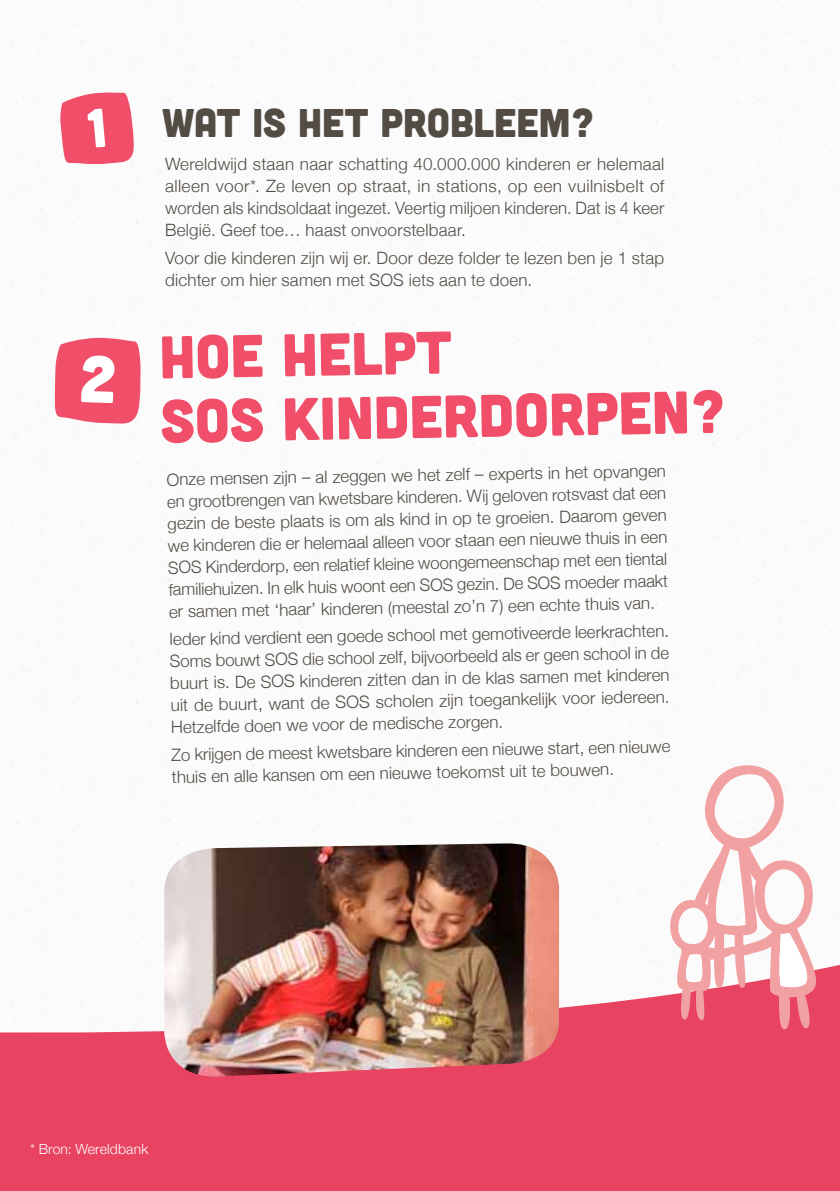
<style>
.page{position:relative;width:840px;height:1191px;background:#fff}
.page>*{position:absolute;margin:0;border:0;box-sizing:border-box;transform-origin:0 0}
.t1{font:60px/64px "Cubano";color:#f04e69}
.t2{font:40px "Cubano";color:#524c45}
.t3{font:300 17px/22px "Helvetica Neue";letter-spacing:.015em;color:#524c45;text-align:justify}
.t4{font:300 14px "Helvetica Neue";letter-spacing:.01em;color:#fff}
</style>
<div class="page">
<svg style="left:0;top:784px;width:839px;height:407px;fill:#e84361"></svg>
<svg style="left:668px;top:765px;width:151px;height:264px"></svg>
<img style="left:164px;top:843px;width:394px;height:233px">
<svg style="left:54px;top:337px;width:87px;height:87px;background:#f16078"></svg>
<svg style="left:60px;top:92px;width:74px;height:73px;background:#f1637b"></svg>
<h2 class="t2" style="left:162px;top:97px;width:433px">WAT IS HET PROBLEEM?</h2>
<p class="t3" style="left:165px;top:153px;width:500px">Wereldwijd staan naar schatting 40.000.000 kinderen er helemaal alleen voor*. Ze leven op straat, in stations, op een vuilnisbelt of worden als kindsoldaat ingezet. Veertig miljoen kinderen. Dat is 4 keer België. Geef toe… haast onvoorstelbaar.</p>
<p class="t3" style="left:165px;top:246px;width:500px">Voor die kinderen zijn wij er. Door deze folder te lezen ben je 1 stap dichter om hier samen met SOS iets aan te doen.</p>
<h1 class="t1" style="left:159px;top:323px;width:566px;rotate:-1deg">HOE HELPT<br>SOS KINDERDORPEN?</h1>
<p class="t3" style="left:166px;top:468px;width:501px;rotate:-1deg">Onze mensen zijn – al zeggen we het zelf – experts in het opvangen en grootbrengen van kwetsbare kinderen. Wij geloven rotsvast dat een gezin de beste plaats is om als kind in op te groeien. Daarom geven we kinderen die er helemaal alleen voor staan een nieuwe thuis in een SOS Kinderdorp, een relatief kleine woongemeenschap met een tiental familiehuizen. In elk huis woont een SOS gezin. De SOS moeder maakt er samen met ‘haar’ kinderen (meestal zo’n 7) een echte thuis van.</p>
<p class="t3" style="left:169px;top:628px;width:501px;rotate:-1deg">Ieder kind verdient een goede school met gemotiveerde leerkrachten.<br>Soms bouwt SOS die school zelf, bijvoorbeeld als er geen school in de buurt is. De SOS kinderen zitten dan in de klas samen met kinderen uit de buurt, want de SOS scholen zijn toegankelijk voor iedereen.<br>Hetzelfde doen we voor de medische zorgen.</p>
<p class="t3" style="left:171px;top:743px;width:500px;rotate:-1deg">Zo krijgen de meest kwetsbare kinderen een nieuwe start, een nieuwe thuis en alle kansen om een nieuwe toekomst uit te bouwen.</p>
<p class="t4" style="left:30px;top:1140px;width:120px">* Bron: Wereldbank</p>
<p class="t4" style="left:88px;top:1140px;width:60px">o ld Bank</p>
</div>
